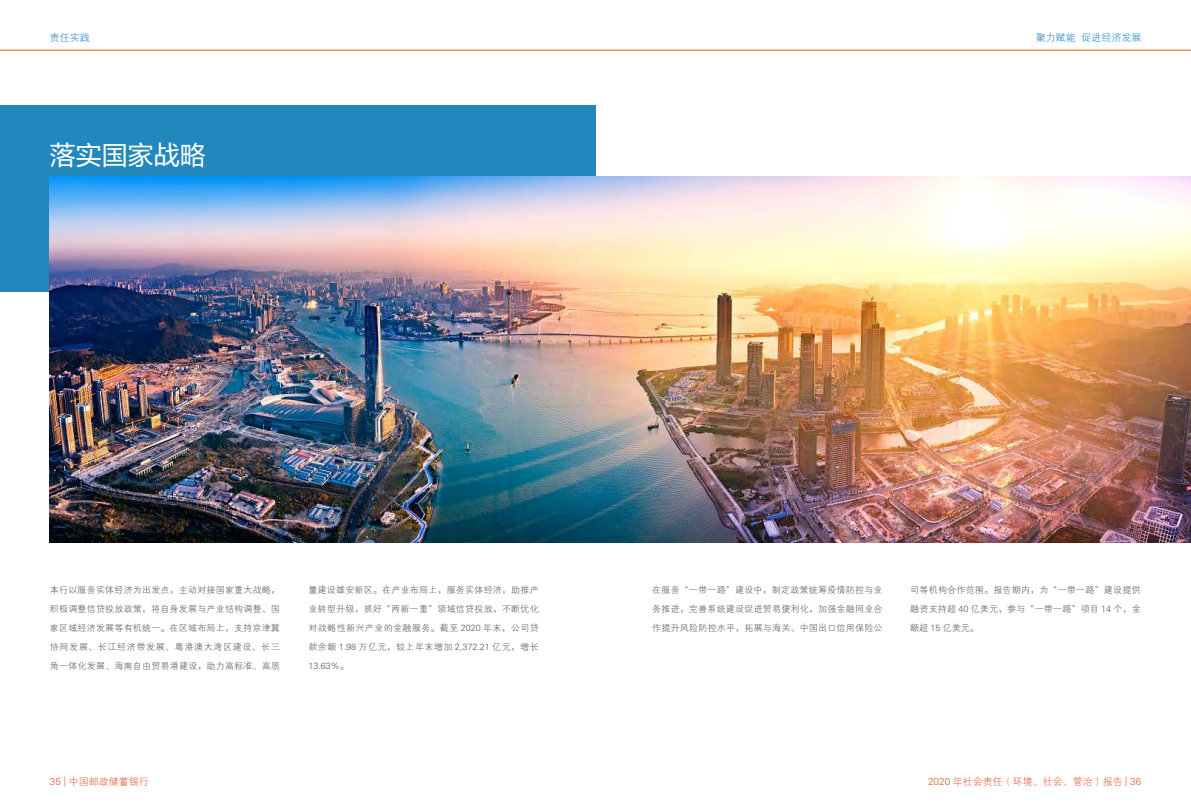
<style>
.page{position:relative;width:1191px;height:808px;background:#fff}
.page>*{position:absolute;margin:0;border:0;box-sizing:border-box;transform-origin:0 0}
.t1{font:26px "FZLTHJW GB1 0";color:#fff}
.t2{font:10px "FZXH1 JW GB1 0";color:#df5d32}
.t3{font:10px "FZXH1 JW GB1 0";color:#2287bd}
.t4{font:9px/19px "FZXH1 JW GB1 0";letter-spacing:.025em;color:#595757;text-align:justify}
.s1{color:#eb5f31}
</style>
<div class="page">
<hr style="left:0;top:50px;width:1191px;height:1px;background:#cf5b17">
<div style="left:0;top:106px;width:596px;height:186px;background:#2287bd"></div>
<img style="left:50px;top:176px;width:1141px;height:367px">
<p class="t3" style="left:50px;top:33px;width:41px">责任实践</p>
<p class="t3" style="left:1035px;top:33px;width:107px">聚力赋能 促进经济发展</p>
<h1 class="t1" style="left:50px;top:141px;width:157px">落实国家战略</h1>
<p class="t4" style="left:50px;top:581px;width:232px">本行以服务实体经济为出发点，主动对接国家重大战略，积极调整信贷投放政策，将自身发展与产业结构调整、国家区域经济发展等有机统一。在区域布局上，支持京津冀协同发展、长江经济带发展、粤港澳大湾区建设、长三角一体化发展、海南自由贸易港建设，助力高标准、高质</p>
<p class="t4" style="left:652px;top:581px;width:232px">在服务“一带一路”建设中，制定政策统筹疫情防控与业务推进，完善系统建设促进贸易便利化，加强金融同业合作提升风险防控水平，拓展与海关、中国出口信用保险公</p>
<p class="t4" style="left:308px;top:581px;width:232px">量建设雄安新区。在产业布局上，服务实体经济，助推产业转型升级，抓好“两新一重”领域信贷投放，不断优化对战略性新兴产业的金融服务。截至 2020 年末，公司贷款余额 1.98 万亿元，较上年末增加 2,372.21 亿元，增长13.63%。</p>
<p class="t4" style="left:910px;top:581px;width:232px">司等机构合作范围。报告期内，为“一带一路”建设提供融资支持超 40 亿美元，参与“一带一路”项目 14 个，金额超 15 亿美元。</p>
<p class="t2" style="left:50px;top:776px;width:100px">35 | 中国邮政储蓄银行</p>
<p class="t2" style="left:928px;top:776px;width:215px">2020 年社会责任（环境、社会、管治）报告 | <span class="s1">36</span></p>
</div>
